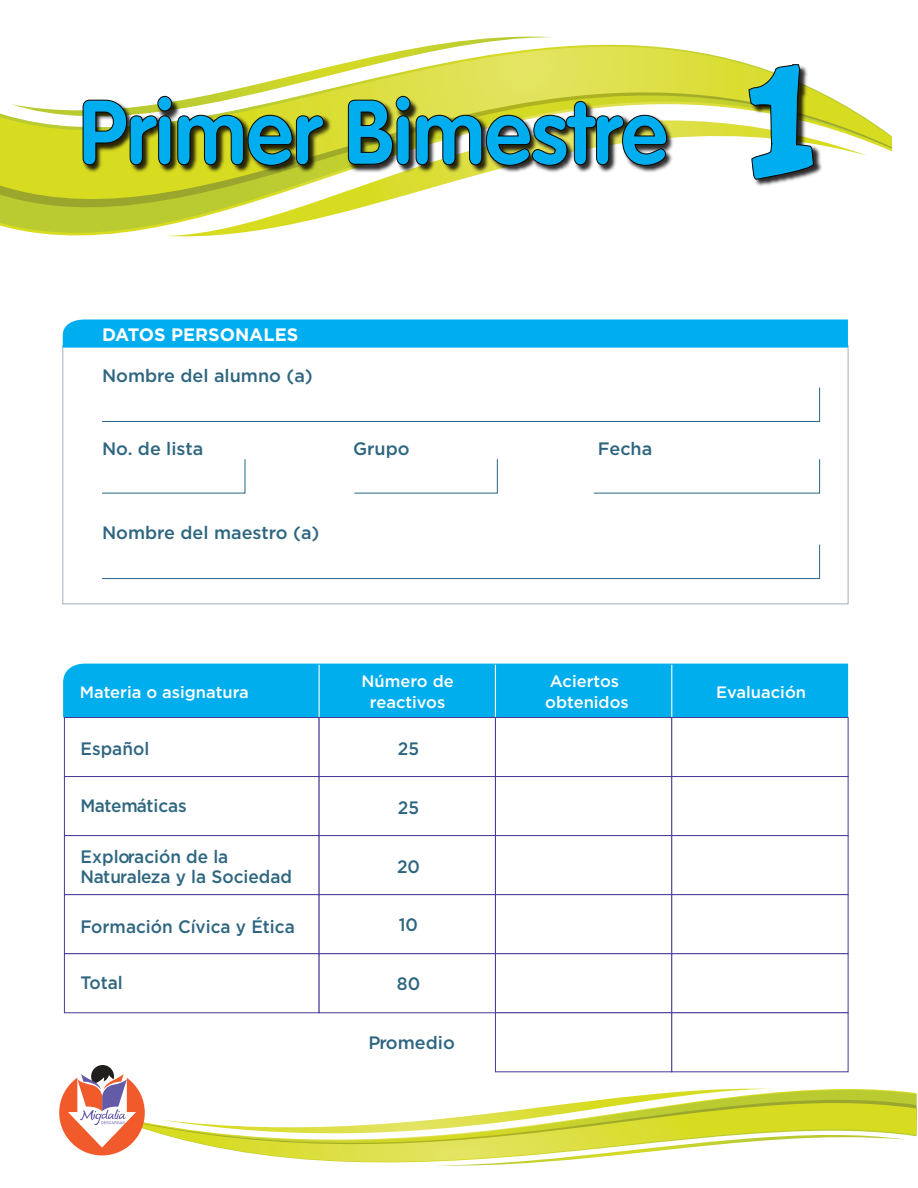
<style>
.page{position:relative;width:918px;height:1188px;background:#fff}
.page>*{position:absolute;margin:0;border:0;box-sizing:border-box;transform-origin:0 0}
.t1{font:700 90px "Corporate Rounded";color:#00aeef;scale:.95 1}
.t2{font:500 18px/20.2px "Gotham";color:#2e6680;scale:.96 1}
.t3{font:500 18px "Gotham";color:#2e6680}
.t4{font:700 18px "Gotham";color:#fff}
.t5{font:500 16.5px/20.2px "Gotham";color:#fff;text-align:center}
.s1{font-family:"Jointby Pizza Dude";font-weight:400;font-size:189.3px}
</style>
<div class="page">
<svg style="left:600px;top:1090px;width:316px;height:10px"></svg>
<svg style="left:575px;top:1100px;width:341px;height:3px"></svg>
<svg style="left:145px;top:1103px;width:771px;height:60px"></svg>
<svg style="left:433px;top:1133px;width:472px;height:33px"></svg>
<svg style="left:0;top:220px;width:311px;height:17px"></svg>
<svg style="left:0;top:47px;width:892px;height:173px"></svg>
<svg style="left:11px;top:37px;width:543px;height:96px"></svg>
<div style="left:62px;top:345px;width:787px;height:259px;background:#fff;border:1px solid #adb8c6"></div>
<svg style="left:102px;top:387px;width:718px;height:35px"></svg>
<svg style="left:102px;top:544px;width:718px;height:35px"></svg>
<svg style="left:102px;top:459px;width:144px;height:35px"></svg>
<svg style="left:354px;top:459px;width:144px;height:35px"></svg>
<svg style="left:593px;top:459px;width:227px;height:35px"></svg>
<svg style="left:63px;top:319px;width:785px;height:29px;background:#08b0ef"></svg>
<img style="left:78px;top:86px;width:600px;height:108px">
<svg style="left:83px;top:96px;width:241px;height:70px;background:#7f8035"></svg>
<svg style="left:348px;top:96px;width:62px;height:69px;background:#5b5b1c"></svg>
<svg style="left:416px;top:101px;width:251px;height:65px;background:#7d7c49"></svg>
<img style="left:724px;top:47px;width:100px;height:173px">
<svg style="left:749px;top:64px;width:65px;height:116px"></svg>
<svg style="left:59px;top:1065px;width:86px;height:90px"></svg>
<div style="left:63px;top:663px;width:785px;height:54px;background:#00aeed"></div>
<hr style="left:671px;top:665px;width:1px;height:53px;background:#fff">
<hr style="left:495px;top:665px;width:1px;height:53px;background:#fff">
<hr style="left:319px;top:665px;width:1px;height:53px;background:#fff">
<div style="left:64px;top:717px;width:255px;height:60px;background:#fff;border:1px solid #473996"></div>
<div style="left:319px;top:717px;width:177px;height:60px;background:#fff;border:1px solid #473996"></div>
<div style="left:495px;top:717px;width:177px;height:60px;background:#fff;border:1px solid #473996"></div>
<div style="left:671px;top:717px;width:177px;height:60px;background:#fff;border:1px solid #473996"></div>
<div style="left:64px;top:776px;width:255px;height:60px;background:#fff;border:1px solid #473996"></div>
<div style="left:319px;top:776px;width:177px;height:60px;background:#fff;border:1px solid #473996"></div>
<div style="left:495px;top:776px;width:177px;height:60px;background:#fff;border:1px solid #473996"></div>
<div style="left:671px;top:776px;width:177px;height:60px;background:#fff;border:1px solid #473996"></div>
<div style="left:64px;top:835px;width:255px;height:60px;background:#fff;border:1px solid #473996"></div>
<div style="left:319px;top:835px;width:177px;height:60px;background:#fff;border:1px solid #473996"></div>
<div style="left:495px;top:835px;width:177px;height:60px;background:#fff;border:1px solid #473996"></div>
<div style="left:671px;top:835px;width:177px;height:60px;background:#fff;border:1px solid #473996"></div>
<div style="left:64px;top:894px;width:255px;height:60px;background:#fff;border:1px solid #473996"></div>
<div style="left:319px;top:894px;width:177px;height:60px;background:#fff;border:1px solid #473996"></div>
<div style="left:495px;top:894px;width:177px;height:60px;background:#fff;border:1px solid #473996"></div>
<div style="left:671px;top:894px;width:177px;height:60px;background:#fff;border:1px solid #473996"></div>
<div style="left:64px;top:953px;width:255px;height:60px;background:#fff;border:1px solid #473996"></div>
<div style="left:319px;top:953px;width:177px;height:60px;background:#fff;border:1px solid #473996"></div>
<div style="left:495px;top:953px;width:177px;height:60px;background:#fff;border:1px solid #473996"></div>
<div style="left:671px;top:953px;width:177px;height:60px;background:#fff;border:1px solid #473996"></div>
<div style="left:495px;top:1012px;width:177px;height:60px;background:#fff;border:1px solid #473996"></div>
<div style="left:671px;top:1012px;width:177px;height:60px;background:#fff;border:1px solid #473996"></div>
<h1 class="t1" style="left:79px;top:79px;width:768px">Primer Bimestre <span class="s1">1</span></h1>
<p class="t4" style="left:102px;top:323px;width:198px">DATOS PERSONALES</p>
<p class="t3" style="left:102px;top:363px;width:212px">Nombre del alumno (a)</p>
<p class="t3" style="left:102px;top:437px;width:103px">No. de lista</p>
<p class="t3" style="left:102px;top:520px;width:219px">Nombre del maestro (a)</p>
<p class="t3" style="left:353px;top:437px;width:58px">Grupo</p>
<p class="t3" style="left:598px;top:437px;width:56px">Fecha</p>
<p class="t5" style="left:362px;top:671px;width:94px">Número de reactivos</p>
<p class="t5" style="left:545px;top:671px;width:85px;text-align:left">Aciertos obtenidos</p>
<p class="t5" style="left:80px;top:682px;width:171px">Materia o asignatura</p>
<p class="t5" style="left:716px;top:682px;width:91px">Evaluación</p>
<p class="t2" style="left:81px;top:739px;width:73px">Español</p>
<p class="t2" style="left:81px;top:795px;width:112px">Matemáticas</p>
<p class="t2" style="left:398px;top:739px;width:24px">25</p>
<p class="t2" style="left:398px;top:797px;width:24px">25</p>
<p class="t2" style="left:81px;top:846px;width:222px">Exploración de la<br>Naturaleza y la Sociedad</p>
<p class="t2" style="left:397px;top:856px;width:25px">20</p>
<p class="t2" style="left:81px;top:917px;width:225px">Formación Cívica y Ética</p>
<p class="t2" style="left:399px;top:915px;width:22px">10</p>
<p class="t2" style="left:81px;top:972px;width:45px">Total</p>
<p class="t2" style="left:397px;top:973px;width:26px">80</p>
<p class="t3" style="left:368px;top:1031px;width:88px">Promedio</p>
</div>
